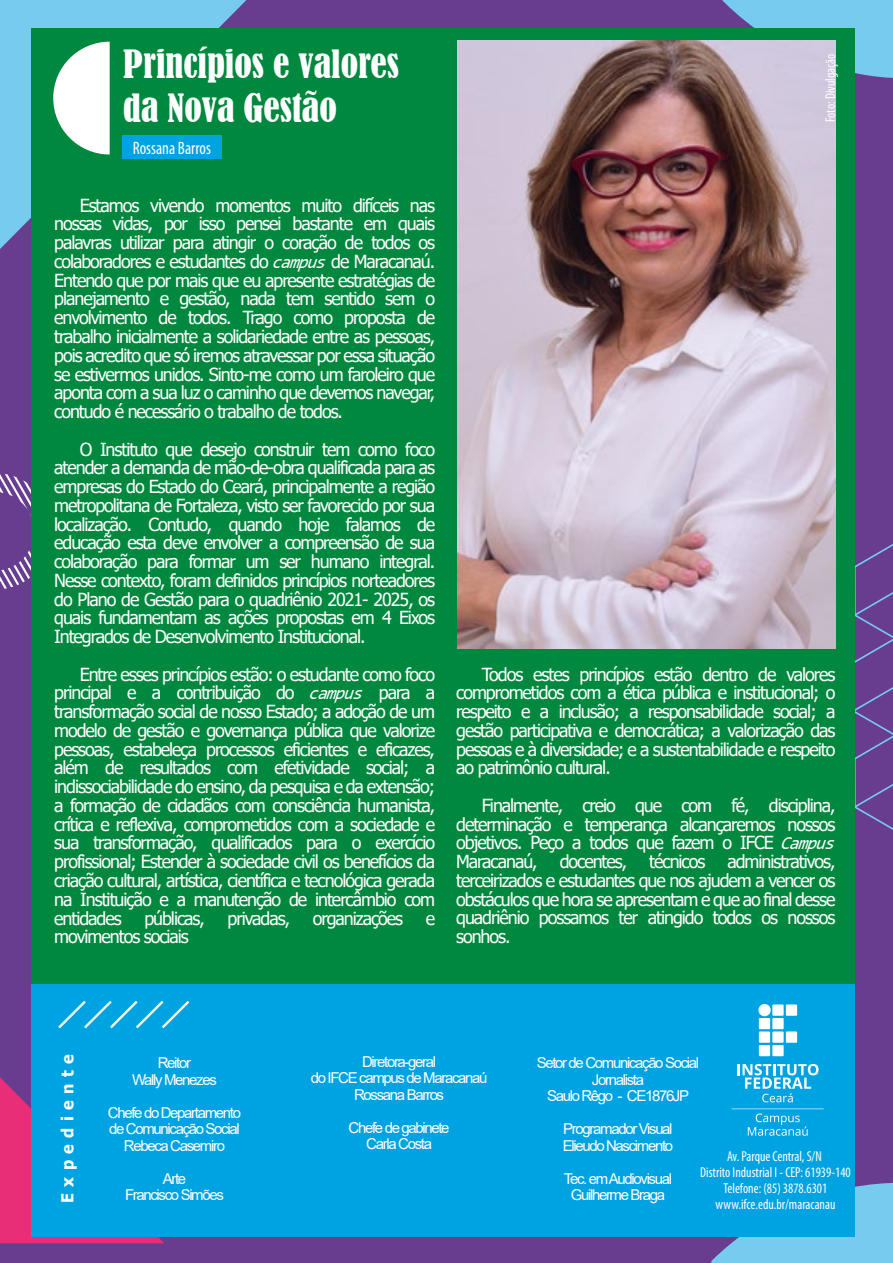
<style>
.page{position:relative;width:893px;height:1263px;background:#683d90}
.page>*{position:absolute;margin:0;border:0;box-sizing:border-box;transform-origin:0 0}
.t1{font:condensed 36.6px/44px "Bernard";color:#fff}
.t2{font:18px/18.8px "Tahoma";letter-spacing:-.06em;color:#fff;text-align:justify}
.t3{font:condensed 18px "Myriad Pro";color:#fff;scale:.94 1}
.t4{font:700 16.5px "Tahoma";letter-spacing:.395em;color:#fff}
.t5{font:15px/16.5px "Arial";letter-spacing:-.09em;color:#fff;text-align:center}
.t6{font:condensed 14.4px/15.8px "Myriad Pro";color:#fff;text-align:center;scale:.94 1}
.t7{font:condensed 14.25px "Myriad Pro";color:#fff;scale:.94 1}
.s1{font-style:italic}
</style>
<div class="page">
<svg style="left:0;top:0;width:247px;height:326px;fill:#76cbee"></svg>
<svg style="left:0;top:1040px;width:338px;height:203px"></svg>
<svg style="left:855px;top:544px;width:38px;height:286px"></svg>
<svg style="left:0;top:473px;width:32px;height:116px"></svg>
<svg style="left:722px;top:0;width:171px;height:78px;background:#74c0e6"></svg>
<svg style="left:711px;top:1182px;width:182px;height:81px;background:#72c1e8"></svg>
<div style="left:32px;top:28px;width:823px;height:1208px;background:#00883e"></div>
<div style="left:123px;top:135px;width:99px;height:23px;background:#00a3e2"></div>
<svg style="left:53px;top:42px;width:57px;height:112px"></svg>
<div style="left:32px;top:984px;width:823px;height:252px;background:#00a3e2"></div>
<svg style="left:58px;top:1001px;width:131px;height:27px"></svg>
<div style="left:772px;top:1004px;width:12px;height:12px;background:#fff"></div>
<div style="left:786px;top:1004px;width:11px;height:12px;background:#fff"></div>
<div style="left:786px;top:1031px;width:11px;height:12px;background:#fff"></div>
<div style="left:759px;top:1018px;width:11px;height:11px;background:#fff"></div>
<div style="left:772px;top:1018px;width:12px;height:11px;background:#fff"></div>
<div style="left:759px;top:1031px;width:11px;height:12px;background:#fff"></div>
<div style="left:772px;top:1031px;width:12px;height:12px;background:#fff"></div>
<div style="left:759px;top:1045px;width:11px;height:11px;background:#fff"></div>
<div style="left:772px;top:1045px;width:12px;height:11px;background:#fff"></div>
<div style="left:758px;top:1004px;width:13px;height:12px;background:#fff;border-radius:50%"></div>
<svg style="left:731px;top:1064px;width:93px;height:72px"></svg>
<img style="left:458px;top:41px;width:378px;height:607px">
<h1 class="t1" style="left:123px;top:43px;width:277px">Princípios e valores da Nova Gestão</h1>
<p class="t3" style="left:133px;top:137px;width:85px">Rossana Barros</p>
<p class="t2" style="left:54px;top:197px;width:382px;text-indent:26px">Estamos vivendo momentos muito difíceis nas nossas vidas, por isso pensei bastante em quais palavras utilizar para atingir o coração de todos os colaboradores e estudantes do <span class="s1">campus</span> de Maracanaú.<br>Entendo que por mais que eu apresente estratégias de planejamento e gestão, nada tem sentido sem o envolvimento de todos. Trago como proposta de trabalho inicialmente a solidariedade entre as pessoas, pois acredito que só iremos atravessar por essa situação se estivermos unidos. Sinto-me como um faroleiro que aponta com a sua luz o caminho que devemos navegar, contudo é necessário o trabalho de todos.</p>
<p class="t2" style="left:54px;top:441px;width:382px;text-indent:26px">O Instituto que desejo construir tem como foco atender a demanda de mão-de-obra qualificada para as empresas do Estado do Ceará, principalmente a região metropolitana de Fortaleza, visto ser favorecido por sua localização. Contudo, quando hoje falamos de educação esta deve envolver a compreensão de sua colaboração para formar um ser humano integral.<br>Nesse contexto, foram definidos princípios norteadores do Plano de Gestão para o quadriênio 2021- 2025, os quais fundamentam as ações propostas em 4 Eixos Integrados de Desenvolvimento Institucional.</p>
<p class="t2" style="left:54px;top:666px;width:382px;text-indent:26px">Entre esses princípios estão: o estudante como foco principal e a contribuição do <span class="s1">campus</span> para a transformação social de nosso Estado; a adoção de um modelo de gestão e governança pública que valorize pessoas, estabeleça processos eficientes e eficazes, além de resultados com efetividade social; a indissociabilidade do ensino, da pesquisa e da extensão; a formação de cidadãos com consciência humanista, crítica e reflexiva, comprometidos com a sociedade e sua transformação, qualificados para o exercício profissional; Estender à sociedade civil os benefícios da criação cultural, artística, científica e tecnológica gerada na Instituição e a manutenção de intercâmbio com entidades</p>
<p class="t2" style="left:144px;top:909px;width:62px">públicas,</p>
<p class="t2" style="left:228px;top:909px;width:64px">privadas,</p>
<p class="t2" style="left:313px;top:909px;width:92px">organizações</p>
<p class="t2" style="left:426px;top:909px;width:11px">e</p>
<p class="t2" style="left:54px;top:928px;width:136px">movimentos sociais</p>
<p class="t7" style="left:822px;top:122px;width:74px;rotate:-90deg">Foto: Divulgação</p>
<p class="t2" style="left:456px;top:666px;width:381px;text-indent:26px">Todos estes princípios estão dentro de valores comprometidos com a ética pública e institucional; o respeito e a inclusão; a responsabilidade social; a gestão participativa e democrática; a valorização das pessoas e à diversidade; e a sustentabilidade e respeito ao patrimônio cultural.</p>
<p class="t2" style="left:456px;top:797px;width:381px;text-indent:26px">Finalmente, creio que com fé, disciplina, determinação e temperança alcançaremos nossos objetivos. Peço a todos que fazem o IFCE <span class="s1">Campus </span>Maracanaú, docentes, técnicos administrativos, terceirizados e estudantes que nos ajudem a vencer os obstáculos que hora se apresentam e que ao final desse quadriênio possamos ter atingido todos os nossos sonhos.</p>
<p class="t4" style="left:56px;top:1203px;width:150px;rotate:-90deg">Expediente</p>
<p class="t5" style="left:132px;top:1055px;width:86px">Reitor<br>Wally Menezes</p>
<p class="t5" style="left:108px;top:1104px;width:135px">Chefe do Departamento de Comunicação Social<br>Rebeca Casemiro</p>
<p class="t5" style="left:125px;top:1170px;width:100px">Arte<br>Francisco Simões</p>
<p class="t5" style="left:311px;top:1053px;width:178px">Diretora-geral<br>do IFCE campus de Maracanaú<br>Rossana Barros</p>
<p class="t5" style="left:349px;top:1119px;width:102px">Chefe de gabinete<br>Carla Costa</p>
<p class="t5" style="left:537px;top:1055px;width:164px">Setor de Comunicação Social<br>Jornalista<br>Saulo Rêgo - CE1876JP</p>
<p class="t5" style="left:563px;top:1121px;width:112px;text-align:left">Programador Visual<br>Elieudo Nascimento</p>
<p class="t5" style="left:564px;top:1170px;width:110px">Tec. em Audiovisual</p>
<p class="t6" style="left:700px;top:1148px;width:162px">Av. Parque Central, S/N<br>Distrito Industrial I - CEP: 61939-140<br>Telefone: (85) 3878.6301 www.ifce.edu.br/maracanau</p>
<p class="t5" style="left:571px;top:1187px;width:96px">Guilherme Braga</p>
</div>
